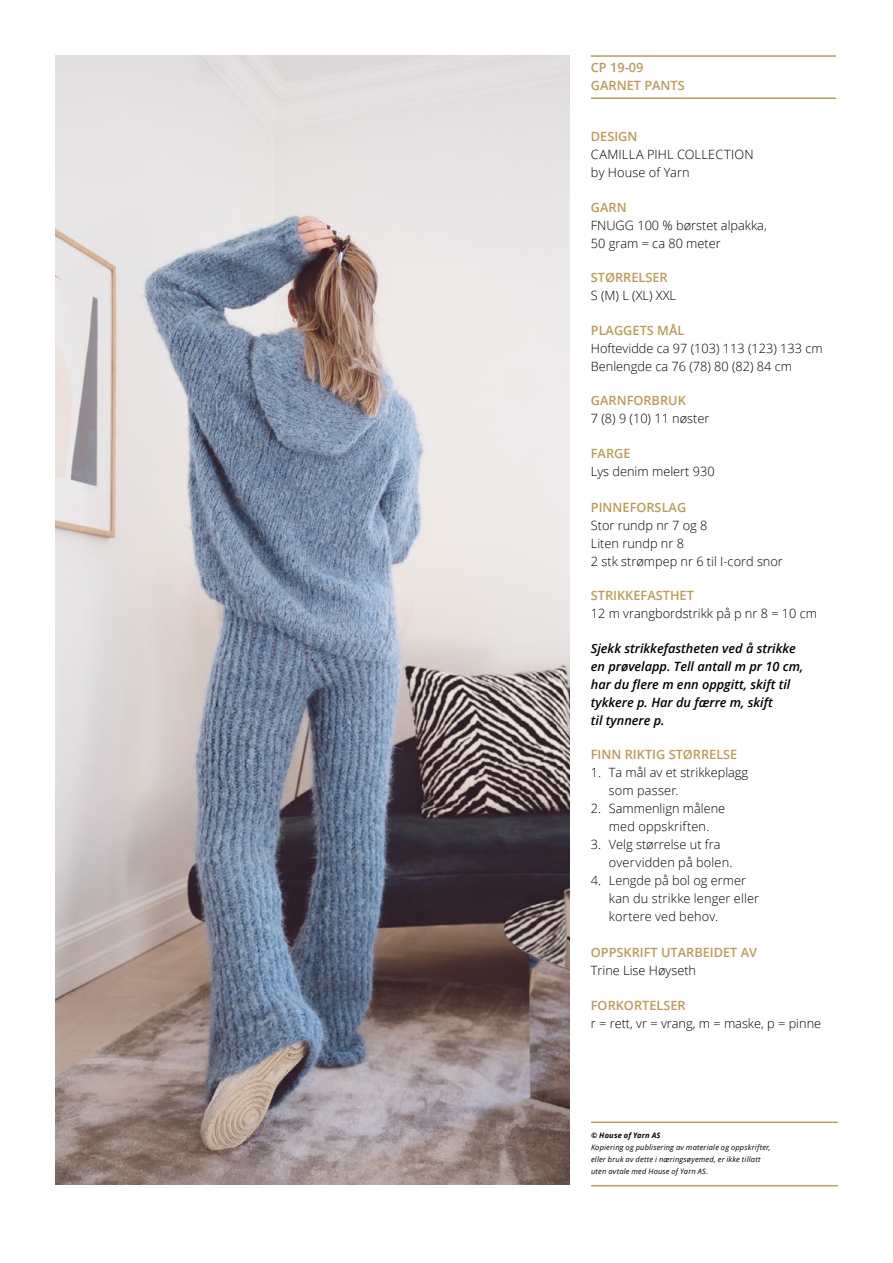
<style>
.page{position:relative;width:893px;height:1263px;background:#fff}
.page>*{position:absolute;margin:0;border:0;box-sizing:border-box;transform-origin:0 0}
.Faktatekst{font:300 12.75px/18px "Open Sans";color:#000}
.Faktatekst-2{font:600 12.75px "Open Sans";color:#bb9b57}
.Faktatekst-3{font:italic 600 12.75px "Open Sans";color:#000}
.t1{font:italic 7.5px "Open Sans";letter-spacing:.025em;color:#000}
.t2{font:italic 700 7.5px "Open Sans";letter-spacing:.025em;color:#000}
</style>
<div class="page">
<hr style="left:591px;top:1121px;width:247px;height:2px;background:#bb9b57">
<hr style="left:591px;top:1185px;width:247px;height:1px;background:#bb9b57">
<hr style="left:591px;top:55px;width:245px;height:2px;background:#bb9b57">
<hr style="left:591px;top:97px;width:245px;height:2px;background:#bb9b57">
<img style="left:55px;top:55px;width:515px;height:1130px">
<p class="Faktatekst-2" style="left:591px;top:59px;width:54px">CP 19-09</p>
<p class="Faktatekst-2" style="left:591px;top:77px;width:95px">GARNET PANTS</p>
<p class="Faktatekst-2" style="left:591px;top:128px;width:48px">DESIGN</p>
<p class="Faktatekst" style="left:591px;top:145px;width:164px">CAMILLA PIHL COLLECTION</p>
<p class="Faktatekst" style="left:591px;top:163px;width:100px">by House of Yarn</p>
<p class="Faktatekst-2" style="left:591px;top:198px;width:37px">GARN</p>
<p class="Faktatekst" style="left:591px;top:216px;width:177px">FNUGG 100 % børstet alpakka,</p>
<p class="Faktatekst" style="left:591px;top:234px;width:131px">50 gram = ca 80 meter</p>
<p class="Faktatekst-2" style="left:591px;top:269px;width:78px">STØRRELSER</p>
<p class="Faktatekst" style="left:591px;top:286px;width:87px">S (M) L (XL) XXL</p>
<p class="Faktatekst-2" style="left:591px;top:321px;width:95px">PLAGGETS MÅL</p>
<p class="Faktatekst" style="left:591px;top:339px;width:233px">Hoftevidde ca 97 (103) 113 (123) 133 cm</p>
<p class="Faktatekst" style="left:591px;top:357px;width:203px">Benlengde ca 76 (78) 80 (82) 84 cm</p>
<p class="Faktatekst-2" style="left:591px;top:392px;width:96px">GARNFORBRUK</p>
<p class="Faktatekst" style="left:591px;top:409px;width:120px">7 (8) 9 (10) 11 nøster</p>
<p class="Faktatekst-2" style="left:591px;top:444px;width:41px">FARGE</p>
<p class="Faktatekst" style="left:591px;top:462px;width:125px">Lys denim melert 930</p>
<p class="Faktatekst-2" style="left:591px;top:498px;width:97px">PINNEFORSLAG</p>
<p class="Faktatekst" style="left:591px;top:516px;width:118px">Stor rundp nr 7 og 8</p>
<p class="Faktatekst" style="left:591px;top:534px;width:95px">Liten rundp nr 8</p>
<p class="Faktatekst" style="left:591px;top:552px;width:194px">2 stk strømpep nr 6 til I-cord snor</p>
<p class="Faktatekst-2" style="left:591px;top:587px;width:105px">STRIKKEFASTHET</p>
<p class="Faktatekst" style="left:591px;top:604px;width:228px">12 m vrangbordstrikk på p nr 8 = 10 cm</p>
<p class="Faktatekst-3" style="left:591px;top:639px;width:207px">Sjekk strikkefastheten ved å strikke</p>
<p class="Faktatekst-3" style="left:591px;top:657px;width:214px">en prøvelapp. Tell antall m pr 10 cm,</p>
<p class="Faktatekst-3" style="left:591px;top:675px;width:201px">har du flere m enn oppgitt, skift til</p>
<p class="Faktatekst-3" style="left:591px;top:693px;width:183px">tykkere p. Har du færre m, skift</p>
<p class="Faktatekst-3" style="left:591px;top:711px;width:75px">til tynnere p.</p>
<p class="Faktatekst-2" style="left:591px;top:746px;width:148px">FINN RIKTIG STØRRELSE</p>
<p class="Faktatekst" style="left:609px;top:763px;width:141px;text-indent:-18px">1. Ta mål av et strikkeplagg som passer.</p>
<p class="Faktatekst" style="left:591px;top:799px;width:136px;text-align:center">2. Sammenlign målene med oppskriften.</p>
<p class="Faktatekst" style="left:609px;top:835px;width:125px;text-indent:-18px">3. Velg størrelse ut fra overvidden på bolen.</p>
<p class="Faktatekst" style="left:609px;top:871px;width:152px;text-indent:-18px">4. Lengde på bol og ermer kan du strikke lenger eller kortere ved behov.</p>
<p class="Faktatekst-2" style="left:591px;top:944px;width:168px">OPPSKRIFT UTARBEIDET AV</p>
<p class="Faktatekst" style="left:591px;top:961px;width:107px">Trine Lise Høyseth</p>
<p class="Faktatekst-2" style="left:591px;top:996px;width:96px">FORKORTELSER</p>
<p class="Faktatekst" style="left:591px;top:1014px;width:232px">r = rett, vr = vrang, m = maske, p = pinne</p>
<p class="t2" style="left:591px;top:1130px;width:71px">© House of Yarn AS</p>
<p class="t1" style="left:591px;top:1142px;width:181px">Kopiering og publisering av materiale og oppskrifter,</p>
<p class="t1" style="left:591px;top:1154px;width:171px">eller bruk av dette i næringsøyemed, er ikke tillatt</p>
<p class="t1" style="left:591px;top:1166px;width:119px">uten avtale med House of Yarn AS.</p>
</div>
